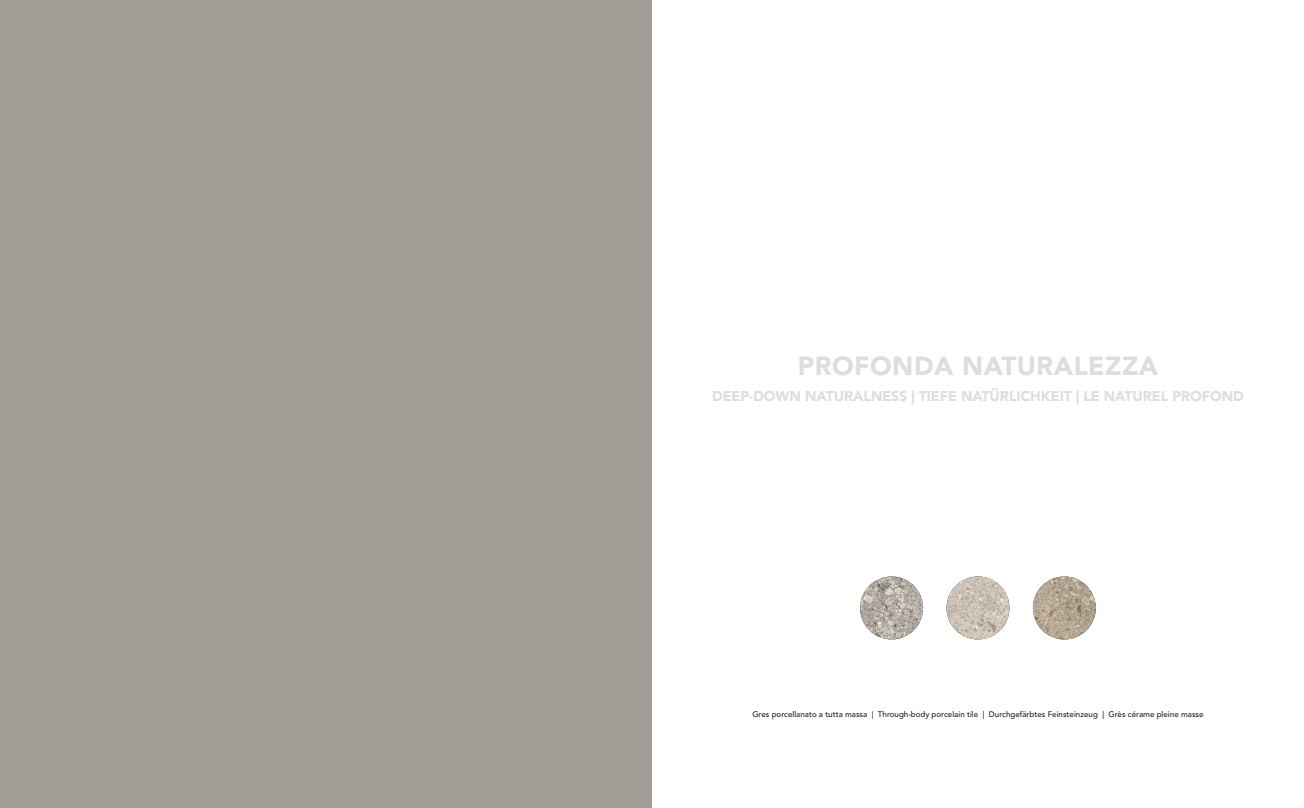
<style>
.page{position:relative;width:1304px;height:808px;background:#fff}
.page>*{position:absolute;margin:0;border:0;box-sizing:border-box;transform-origin:0 0}
.t1{font:900 26px "Avenir LT Std";letter-spacing:.02em;color:#dcdddf}
.t2{font:900 14px "Avenir LT Std";color:#dcdddf}
.t3{font:500 8px "Avenir LT Std";color:#231f20}
</style>
<div class="page">
<div style="left:0;top:0;width:652px;height:808px;background:#a39f98"></div>
<img style="left:1033px;top:576px;width:63px;height:63px;border-radius:31px">
<img style="left:860px;top:576px;width:63px;height:63px;border-radius:31px">
<img style="left:946px;top:576px;width:63px;height:63px;border-radius:31px">
<h1 class="t1" style="left:798px;top:350px;width:362px">PROFONDA NATURALEZZA</h1>
<h2 class="t2" style="left:712px;top:388px;width:533px">DEEP-DOWN NATURALNESS | TIEFE NATÜRLICHKEIT | LE NATUREL PROFOND</h2>
<p class="t3" style="left:752px;top:710px;width:453px">Gres porcellanato a tutta massa | Through-body porcelain tile | Durchgefärbtes Feinsteinzeug | Grès cérame pleine masse</p>
</div>
